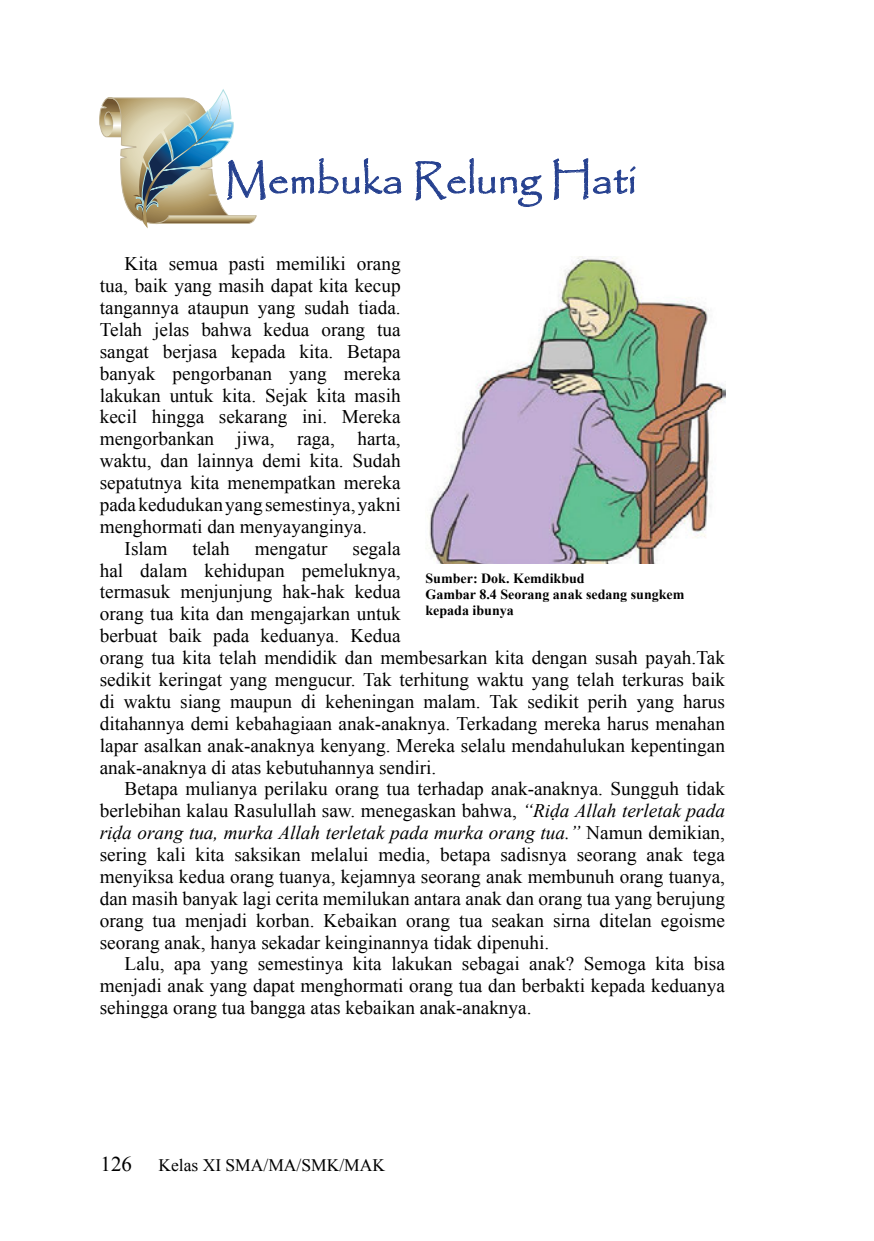
<style>
.page{position:relative;width:874px;height:1241px;background:#fff}
.page>*{position:absolute;margin:0;border:0;box-sizing:border-box;transform-origin:0 0}
.t1{font:42px "Papyrus";color:#25408f}
.t2{font:21px "Times New Roman";color:#000}
.t3{font:19.25px/21.9px "Times New Roman";color:#000;text-align:justify}
.t4{font:17.5px "Times New Roman";color:#000}
.t5{font:700 14px/15.8px "Times New Roman";color:#000}
.s1{font-style:italic}
</style>
<div class="page">
<svg style="left:415px;top:158px;width:127px;height:49px"></svg>
<svg style="left:553px;top:158px;width:82px;height:42px"></svg>
<svg style="left:99px;top:89px;width:302px;height:140px"></svg>
<img style="left:427px;top:257px;width:298px;height:306px">
<h1 class="t1" style="left:224px;top:154px;width:413px">Membuka Relung Hati</h1>
<p class="t3" style="left:124px;top:252px;width:277px">Kita semua pasti memiliki orang</p>
<p class="t3" style="left:100px;top:274px;width:302px">tua, baik yang masih dapat kita kecup</p>
<p class="t3" style="left:100px;top:296px;width:302px">tangannya ataupun yang sudah tiada.</p>
<p class="t3" style="left:100px;top:318px;width:302px">Telah jelas bahwa kedua orang tua</p>
<p class="t3" style="left:100px;top:340px;width:302px">sangat berjasa kepada kita. Betapa</p>
<p class="t3" style="left:100px;top:362px;width:302px">banyak pengorbanan yang mereka</p>
<p class="t3" style="left:100px;top:384px;width:302px">lakukan untuk kita. Sejak kita masih</p>
<p class="t3" style="left:100px;top:405px;width:302px">kecil hingga sekarang ini. Mereka</p>
<p class="t3" style="left:100px;top:427px;width:302px">mengorbankan jiwa, raga, harta,</p>
<p class="t3" style="left:100px;top:449px;width:302px">waktu, dan lainnya demi kita. Sudah</p>
<p class="t3" style="left:100px;top:471px;width:302px">sepatutnya kita menempatkan mereka</p>
<p class="t3" style="left:100px;top:493px;width:302px">pada kedudukan yang semestinya, yakni</p>
<p class="t3" style="left:100px;top:515px;width:268px">menghormati dan menyayanginya.</p>
<p class="t3" style="left:124px;top:537px;width:44px">Islam</p>
<p class="t3" style="left:192px;top:537px;width:39px">telah</p>
<p class="t3" style="left:255px;top:537px;width:74px">mengatur</p>
<p class="t3" style="left:100px;top:537px;width:626px;text-align:left;text-indent:253px">segala<br>hal dalam kehidupan pemeluknya,<br>termasuk menjunjung hak-hak kedua<br>orang tua kita dan mengajarkan untuk<br>berbuat baik pada keduanya. Kedua<br>orang tua kita telah mendidik dan membesarkan kita dengan susah payah.Tak sedikit keringat yang mengucur. Tak terhitung waktu yang telah terkuras baik di waktu siang maupun di keheningan malam. Tak sedikit perih yang harus ditahannya demi kebahagiaan anak-anaknya. Terkadang mereka harus menahan lapar asalkan anak-anaknya kenyang. Mereka selalu mendahulukan kepentingan anak-anaknya di atas kebutuhannya sendiri.</p>
<p class="t3" style="left:100px;top:777px;width:626px;text-indent:25px">Betapa mulianya perilaku orang tua terhadap anak-anaknya. Sungguh tidak berlebihan kalau Rasulullah saw. menegaskan bahwa, <span class="s1">“Riḍa Allah terletak pada riḍa orang tua, murka Allah terletak pada murka orang tua.”</span> Namun demikian, sering kali kita saksikan melalui media, betapa sadisnya seorang anak tega menyiksa kedua orang tuanya, kejamnya seorang anak membunuh orang tuanya, dan masih banyak lagi cerita memilukan antara anak dan orang tua yang berujung orang tua menjadi korban. Kebaikan orang tua seakan sirna ditelan egoisme seorang anak, hanya sekadar keinginannya tidak dipenuhi.</p>
<p class="t3" style="left:100px;top:952px;width:626px;text-indent:25px">Lalu, apa yang semestinya kita lakukan sebagai anak? Semoga kita bisa menjadi anak yang dapat menghormati orang tua dan berbakti kepada keduanya sehingga orang tua bangga atas kebaikan anak-anaknya.</p>
<p class="t5" style="left:425px;top:570px;width:260px">Sumber: Dok. Kemdikbud<br>Gambar 8.4 Seorang anak sedang sungkem kepada ibunya</p>
<p class="t2" style="left:101px;top:1149px;width:33px">126</p>
<p class="t4" style="left:158px;top:1152px;width:228px">Kelas XI SMA/MA/SMK/MAK</p>
</div>
